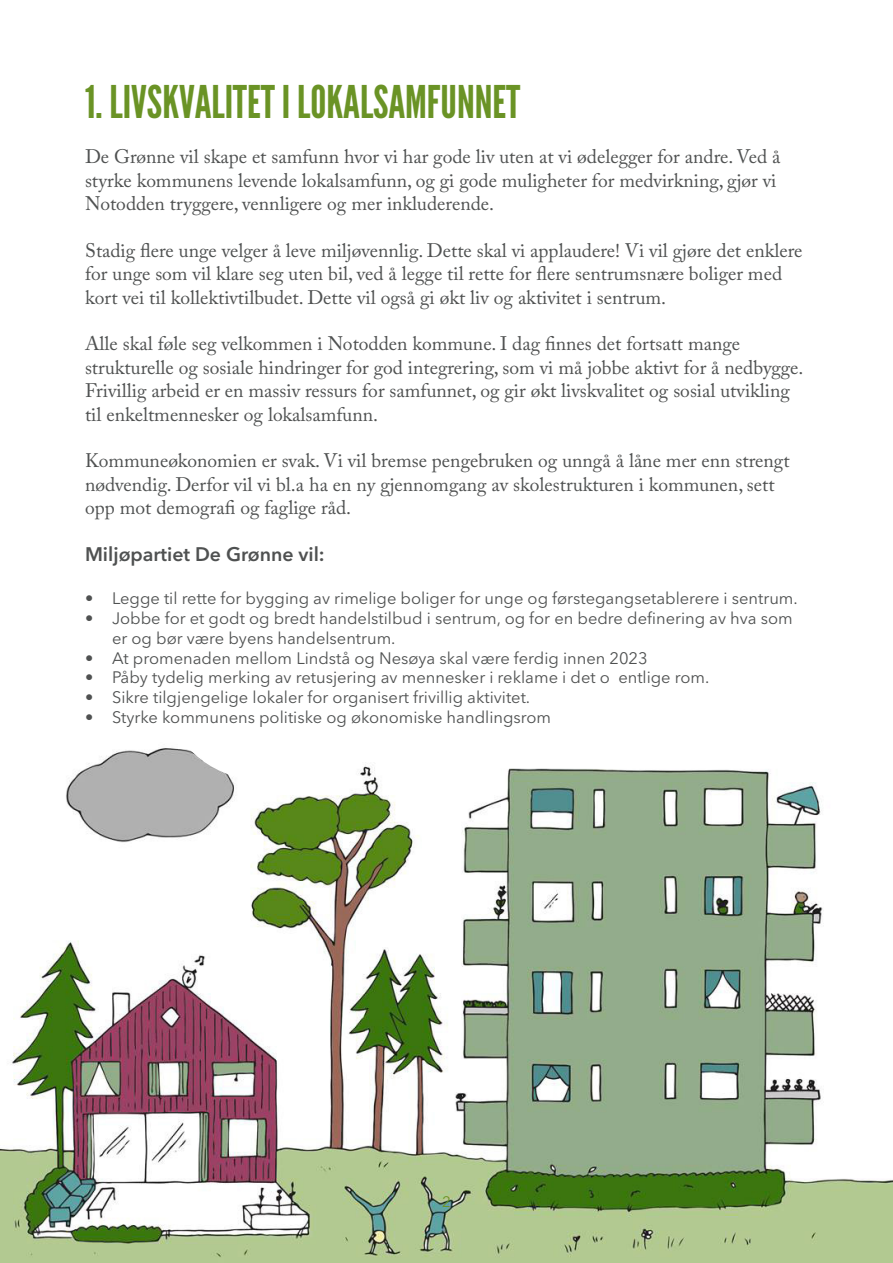
<style>
.page{position:relative;width:893px;height:1263px;background:#fff}
.page>*{position:absolute;margin:0;border:0;box-sizing:border-box;transform-origin:0 0}
.t1{font:45px "MDG Gothic";color:#6a9325}
.t2{font:19.5px/23.4px "Adobe Caslon Pro";color:#4f5151}
.t3{font:600 19.5px "Avenir Next LT Pro";color:#4f5151}
.t4{font:16.5px/19.8px "Avenir Next LT Pro";color:#4f5151}
.t5{font:15px "Avenir Next LT Pro";color:#6a9325}
</style>
<div class="page">
<img style="left:0;top:748px;width:893px;height:515px">
<div style="left:177px;top:648px;width:212px;height:135px;background:#fff;border-radius:50%"></div>
<p class="t1" style="left:85px;top:75px;width:437px">1. LIVSKVALITET I LOKALSAMFUNNET</p>
<p class="t2" style="left:85px;top:145px;width:697px">De Grønne vil skape et samfunn hvor vi har gode liv uten at vi ødelegger for andre. Ved å styrke kommunens levende lokalsamfunn, og gi gode muligheter for medvirkning, gjør vi<br>Notodden tryggere, vennligere og mer inkluderende.</p>
<p class="t2" style="left:85px;top:238px;width:719px">Stadig flere unge velger å leve miljøvennlig. Dette skal vi applaudere! Vi vil gjøre det enklere for unge som vil klare seg uten bil, ved å legge til rette for flere sentrumsnære boliger med kort vei til kollektivtilbudet. Dette vil også gi økt liv og aktivitet i sentrum.</p>
<p class="t2" style="left:85px;top:332px;width:720px">Alle skal føle seg velkommen i Notodden kommune. I dag finnes det fortsatt mange strukturelle og sosiale hindringer for god integrering, som vi må jobbe aktivt for å nedbygge.<br>Frivillig arbeid er en massiv ressurs for samfunnet, og gir økt livskvalitet og sosial utvikling til enkeltmennesker og lokalsamfunn.</p>
<p class="t2" style="left:85px;top:449px;width:706px">Kommuneøkonomien er svak. Vi vil bremse pengebruken og unngå å låne mer enn strengt nødvendig. Derfor vil vi bl.a ha en ny gjennomgang av skolestrukturen i kommunen, sett opp mot demografi og faglige råd.</p>
<p class="t3" style="left:85px;top:542px;width:241px">Miljøpartiet De Grønne vil:</p>
<p class="t4" style="left:85px;top:588px;width:714px">• Legge til rette for bygging av rimelige boliger for unge og førstegangsetablerere i sentrum.</p>
<p class="t4" style="left:112px;top:608px;width:682px;text-indent:-27px">• Jobbe for et godt og bredt handelstilbud i sentrum, og for en bedre definering av hva som er og bør være byens handelsentrum.</p>
<p class="t4" style="left:85px;top:648px;width:564px">• At promenaden mellom Lindstå og Nesøya skal være ferdig innen 2023</p>
<p class="t4" style="left:85px;top:668px;width:626px">• Påby tydelig merking av retusjering av mennesker i reklame i det offentlige rom.</p>
<p class="t4" style="left:85px;top:687px;width:447px">• Sikre tilgjengelige lokaler for organisert frivillig aktivitet.</p>
<p class="t4" style="left:85px;top:707px;width:468px">• Styrke kommunens politiske og økonomiske handlingsrom</p>
<p class="t5" style="left:442px;top:1193px;width:10px">2</p>
</div>
